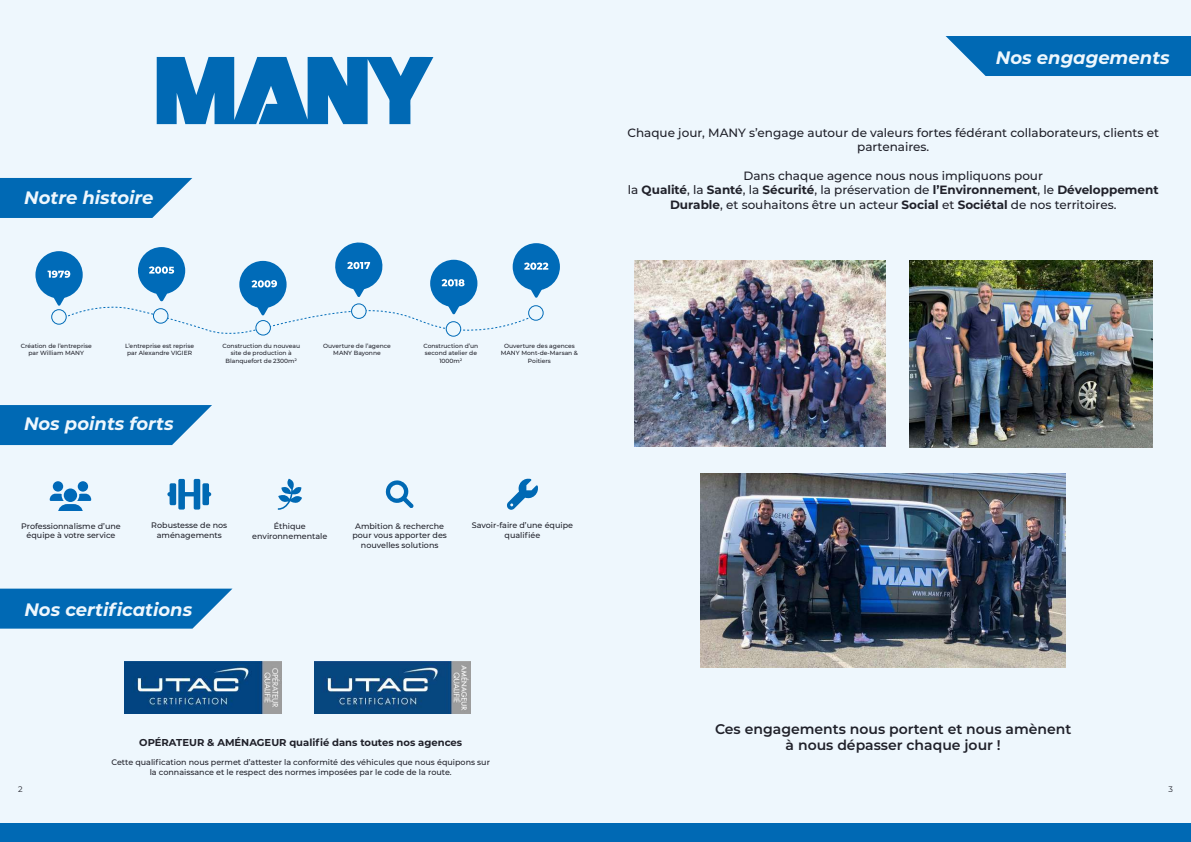
<style>
.page{position:relative;width:1191px;height:842px;background:#eef7fd}
.page>*{position:absolute;margin:0;border:0;box-sizing:border-box;transform-origin:0 0}
.t1{font:italic 700 18px "Montserrat";color:#eef7fd}
.t2{font:600 14px/16.8px "Montserrat";color:#20212a;text-align:center}
.t3{font:500 12px/14.4px "Montserrat";color:#20212a;text-align:center}
.t4{font:700 10px "Montserrat";color:#20212a}
.t5{font:500 8px/9.6px "Montserrat";color:#20212a;text-align:center}
.t6{font:8px "Montserrat";color:#20212a}
.t7{font:500 6px/7.2px "Montserrat";color:#20212a;text-align:center}
.s1{font-weight:700}
</style>
<div class="page">
<svg style="left:0;top:589px;width:232px;height:40px;background:#1575ba"></svg>
<svg style="left:0;top:405px;width:212px;height:40px;background:#1676ba"></svg>
<svg style="left:157px;top:57px;width:276px;height:67px"></svg>
<div style="left:0;top:824px;width:1191px;height:18px;background:#0069b4"></div>
<div style="left:446px;top:321px;width:15px;height:15px;border:1px solid #006bb8;border-radius:50%"></div>
<div style="left:35px;top:251px;width:48px;height:47px;background:#006bb8;border-radius:50%"></div>
<div style="left:513px;top:243px;width:47px;height:47px;background:#006bb8;border-radius:50%"></div>
<svg style="left:45px;top:242px;width:505px;height:93px"></svg>
<svg style="left:50px;top:481px;width:41px;height:29px"></svg>
<svg style="left:167px;top:479px;width:44px;height:31px"></svg>
<svg style="left:277px;top:479px;width:25px;height:31px"></svg>
<svg style="left:507px;top:479px;width:31px;height:31px"></svg>
<svg style="left:385px;top:480px;width:29px;height:28px"></svg>
<img style="left:125px;top:661px;width:156px;height:53px">
<img style="left:314px;top:661px;width:156px;height:53px">
<svg style="left:0;top:178px;width:192px;height:40px;background:#1877bb"></svg>
<svg style="left:945px;top:36px;width:246px;height:40px;background:#1475ba"></svg>
<img style="left:634px;top:261px;width:252px;height:186px">
<img style="left:700px;top:473px;width:365px;height:194px">
<img style="left:909px;top:261px;width:243px;height:186px">
<h1 class="t1" style="left:24px;top:185px;width:131px">Notre histoire</h1>
<h1 class="t1" style="left:996px;top:44px;width:175px">Nos engagements</h1>
<h3 class="t3" style="left:627px;top:125px;width:533px">Chaque jour, MANY s’engage autour de valeurs fortes fédérant collaborateurs, clients et partenaires.</h3>
<h3 class="t3" style="left:628px;top:168px;width:532px">Dans chaque agence nous nous impliquons pour<br>la <span class="s1">Qualité</span>, la <span class="s1">Santé</span>, la <span class="s1">Sécurité</span>, la préservation de <span class="s1">l’Environnement</span>, le <span class="s1">Développement<br>Durable</span>, et souhaitons être un acteur <span class="s1">Social</span> et <span class="s1">Sociétal</span> de nos territoires.</h3>
<p class="t7" style="left:21px;top:342px;width:72px">Création de l’entreprise par William MANY</p>
<p class="t7" style="left:125px;top:342px;width:70px">L’entreprise est reprise par Alexandre VIGIER</p>
<h1 class="t1" style="left:24px;top:411px;width:151px">Nos points forts</h1>
<p class="t7" style="left:223px;top:342px;width:79px">Construction du nouveau site de production à<br>Blanquefort de 2300m²</p>
<p class="t7" style="left:323px;top:342px;width:69px">Ouverture de l’agence<br>MANY Bayonne</p>
<p class="t7" style="left:423px;top:342px;width:56px">Construction d’un second atelier de<br>1000m²</p>
<p class="t7" style="left:501px;top:342px;width:79px">Ouverture des agences<br>MANY Mont-de-Marsan &amp;<br>Poitiers</p>
<p class="t5" style="left:252px;top:521px;width:77px">Éthique environnementale</p>
<p class="t5" style="left:472px;top:520px;width:103px">Savoir-faire d’une équipe qualifiée</p>
<p class="t5" style="left:151px;top:520px;width:77px">Robustesse de nos aménagements</p>
<p class="t5" style="left:21px;top:521px;width:101px">Professionnalisme d’une équipe à votre service</p>
<p class="t5" style="left:352px;top:520px;width:96px">Ambition &amp; recherche pour vous apporter des nouvelles solutions</p>
<h1 class="t1" style="left:24px;top:596px;width:169px">Nos certifications</h1>
<p class="t4" style="left:139px;top:735px;width:324px">OPÉRATEUR &amp; AMÉNAGEUR qualifié dans toutes nos agences</p>
<p class="t5" style="left:111px;top:757px;width:380px">Cette qualification nous permet d’attester la conformité des véhicules que nous équipons sur la connaissance et le respect des normes imposées par le code de la route.</p>
<h2 class="t2" style="left:715px;top:720px;width:358px">Ces engagements nous portent et nous amènent à nous dépasser chaque jour !</h2>
<p class="t6" style="left:18px;top:784px;width:6px">2</p>
<p class="t6" style="left:1168px;top:784px;width:6px">3</p>
</div>
